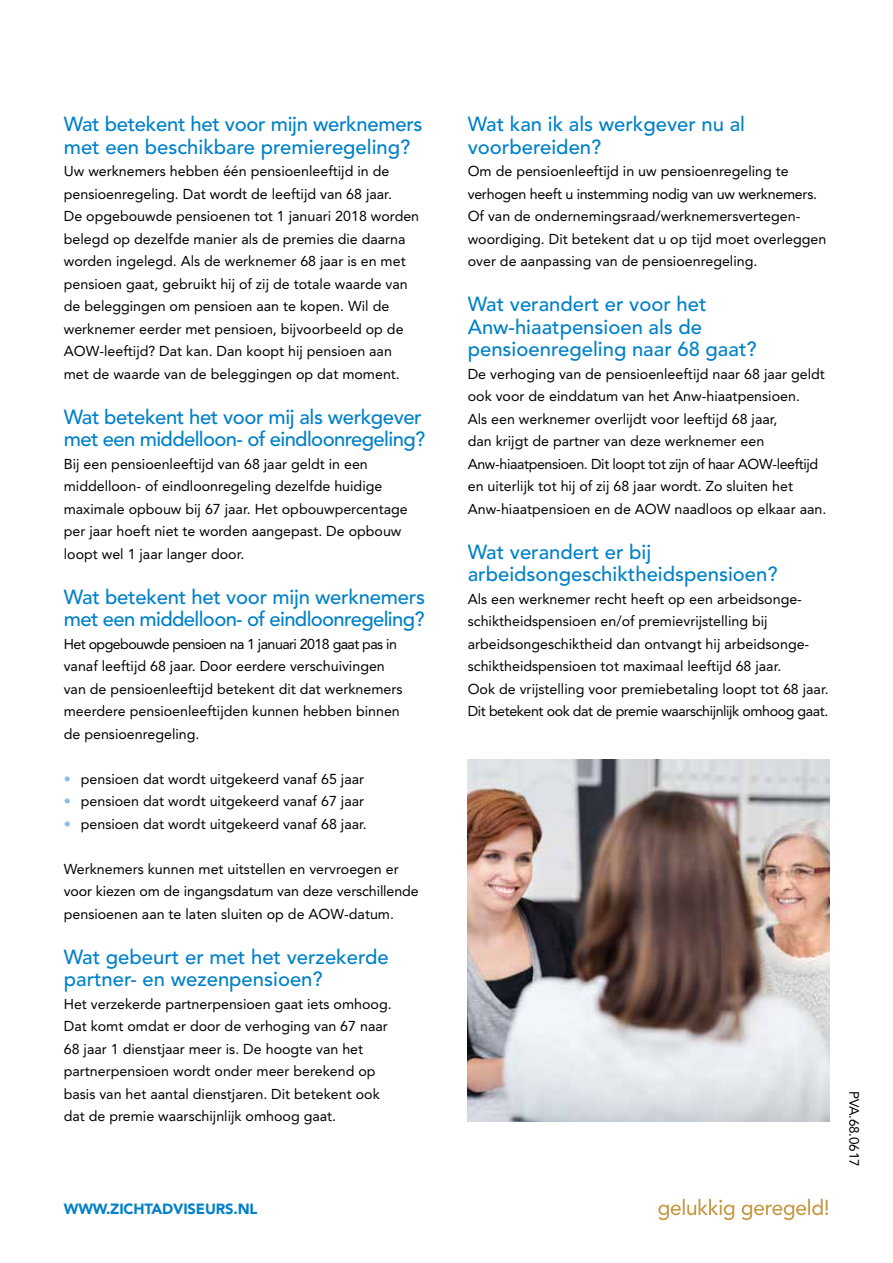
<style>
.page{position:relative;width:893px;height:1263px;background:#fff}
.page>*{position:absolute;margin:0;border:0;box-sizing:border-box;transform-origin:0 0}
.t1{font:500 20.25px/22.5px "Avenir LT Std";color:#0081c9}
.t2{font:500 20.25px/22.5px "Avenir LT Std";letter-spacing:-.03em;color:#0081c9}
.t3{font:900 14.7px "Avenir LT Std";letter-spacing:-.01em;color:#0081c9}
.t4{font:14.25px/22.5px "Avenir LT Std";color:#000}
.t5{font:13.5px "Avenir LT Std";letter-spacing:-.015em;color:#000}
.s1{color:#88bce7}
</style>
<div class="page">
<svg style="left:658px;top:1199px;width:170px;height:21px"></svg>
<img style="left:468px;top:760px;width:361px;height:361px">
<h1 class="t1" style="left:64px;top:114px;width:360px">Wat betekent het voor mijn werknemers met een beschikbare premieregeling?</h1>
<p class="t4" style="left:64px;top:160px;width:357px">Uw werknemers hebben één pensioenleeftijd in de pensioenregeling. Dat wordt de leeftijd van 68 jaar.<br>De opgebouwde pensioenen tot 1 januari 2018 worden belegd op dezelfde manier als de premies die daarna worden ingelegd. Als de werknemer 68 jaar is en met pensioen gaat, gebruikt hij of zij de totale waarde van de beleggingen om pensioen aan te kopen. Wil de werknemer eerder met pensioen, bijvoorbeeld op de AOW-leeftijd? Dat kan. Dan koopt hij pensioen aan met de waarde van de beleggingen op dat moment.</p>
<h1 class="t2" style="left:64px;top:406px;width:363px">Wat betekent het voor mij als werkgever met een middelloon- of eindloonregeling?</h1>
<p class="t4" style="left:64px;top:453px;width:346px">Bij een pensioenleeftijd van 68 jaar geldt in een middelloon- of eindloonregeling dezelfde huidige maximale opbouw bij 67 jaar. Het opbouwpercentage per jaar hoeft niet te worden aangepast. De opbouw loopt wel 1 jaar langer door.</p>
<h1 class="t2" style="left:64px;top:586px;width:363px">Wat betekent het voor mijn werknemers met een middelloon- of eindloonregeling?</h1>
<p class="t4" style="left:64px;top:633px;width:340px">Het opgebouwde pensioen na 1 januari 2018 gaat pas in vanaf leeftijd 68 jaar. Door eerdere verschuivingen van de pensioenleeftijd betekent dit dat werknemers meerdere pensioenleeftijden kunnen hebben binnen de pensioenregeling.</p>
<p class="t4" style="left:64px;top:768px;width:302px"><span class="s1">•</span> pensioen dat wordt uitgekeerd vanaf 65 jaar</p>
<p class="t4" style="left:64px;top:790px;width:302px"><span class="s1">•</span> pensioen dat wordt uitgekeerd vanaf 67 jaar</p>
<p class="t4" style="left:64px;top:813px;width:304px"><span class="s1">•</span> pensioen dat wordt uitgekeerd vanaf 68 jaar.</p>
<p class="t4" style="left:64px;top:858px;width:356px">Werknemers kunnen met uitstellen en vervroegen er voor kiezen om de ingangsdatum van deze verschillende pensioenen aan te laten sluiten op de AOW-datum.</p>
<h1 class="t1" style="left:64px;top:946px;width:326px">Wat gebeurt er met het verzekerde partner- en wezenpensioen?</h1>
<p class="t4" style="left:64px;top:993px;width:329px">Het verzekerde partnerpensioen gaat iets omhoog.<br>Dat komt omdat er door de verhoging van 67 naar 68 jaar 1 dienstjaar meer is. De hoogte van het partnerpensioen wordt onder meer berekend op basis van het aantal dienstjaren. Dit betekent ook dat de premie waarschijnlijk omhoog gaat.</p>
<p class="t3" style="left:64px;top:1200px;width:195px">WWW.ZICHTADVISEURS.NL</p>
<h1 class="t1" style="left:468px;top:114px;width:279px">Wat kan ik als werkgever nu al voorbereiden?</h1>
<p class="t4" style="left:468px;top:160px;width:360px">Om de pensioenleeftijd in uw pensioenregeling te verhogen heeft u instemming nodig van uw werknemers.<br>Of van de ondernemingsraad/werknemersvertegen&shy;woordiging. Dit betekent dat u op tijd moet overleggen over de aanpassing van de pensioenregeling.</p>
<h1 class="t1" style="left:468px;top:294px;width:290px">Wat verandert er voor het<br>Anw-hiaatpensioen als de pensioenregeling naar 68 gaat?</h1>
<p class="t4" style="left:468px;top:363px;width:360px">De verhoging van de pensioenleeftijd naar 68 jaar geldt ook voor de einddatum van het Anw-hiaatpensioen.<br>Als een werknemer overlijdt voor leeftijd 68 jaar,<br>dan krijgt de partner van deze werknemer een Anw-hiaatpensioen. Dit loopt tot zijn of haar AOW-leeftijd en uiterlijk tot hij of zij 68 jaar wordt. Zo sluiten het Anw-hiaatpensioen en de AOW naadloos op elkaar aan.</p>
<h1 class="t1" style="left:468px;top:541px;width:311px">Wat verandert er bij arbeidsongeschiktheidspensioen?</h1>
<p class="t4" style="left:468px;top:588px;width:362px">Als een werknemer recht heeft op een arbeidsonge&shy;schiktheidspensioen en/of premievrijstelling bij arbeidsongeschiktheid dan ontvangt hij arbeidsonge&shy;schiktheidspensioen tot maximaal leeftijd 68 jaar.<br>Ook de vrijstelling voor premiebetaling loopt tot 68 jaar.<br>Dit betekent ook dat de premie waarschijnlijk omhoog gaat.</p>
<p class="t5" style="left:862px;top:1091px;width:77px;rotate:90deg">PVA.68.0617</p>
</div>
